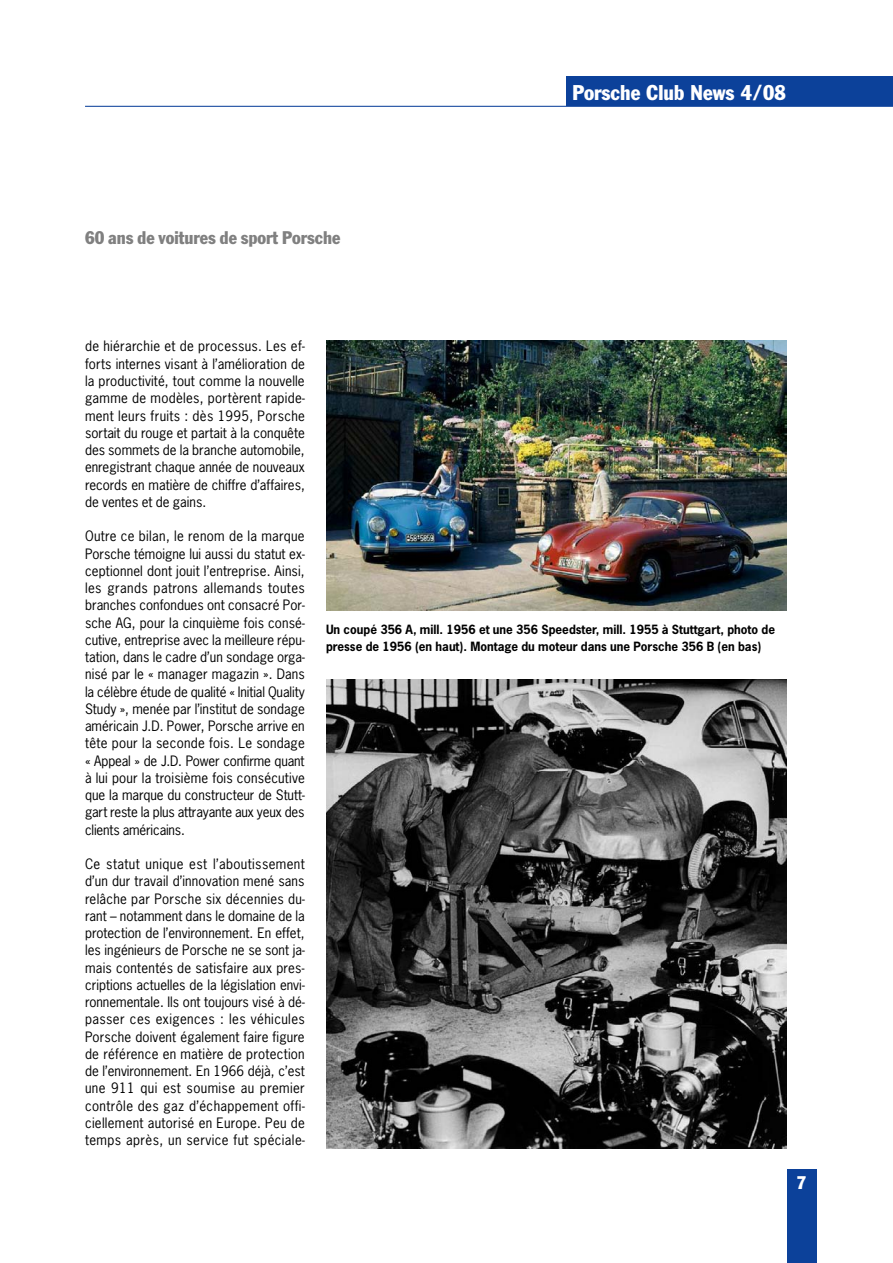
<style>
.page{position:relative;width:893px;height:1263px;background:#fff}
.page>*{position:absolute;margin:0;border:0;box-sizing:border-box;transform-origin:0 0}
.t1{font:condensed 21px "Franklin Gothic";color:#fff}
.t2{font:condensed 18px "Franklin Gothic";color:#808080}
.t3{font:condensed 18px "Franklin Gothic";color:#fff}
.t4{font:13.5px/17.2px "News Gothic";color:#000;text-align:justify}
.t5{font:700 12px/17.2px "News Gothic";color:#000}
</style>
<div class="page">
<div style="left:567px;top:77px;width:326px;height:29px;background:#0c419a"></div>
<div style="left:787px;top:1169px;width:29px;height:94px;background:#0c419a"></div>
<hr style="left:85px;top:106px;width:808px;height:1px;background:#0c419a">
<img style="left:326px;top:679px;width:461px;height:469px">
<img style="left:326px;top:340px;width:461px;height:270px">
<h1 class="t1" style="left:572px;top:85px;width:215px">Porsche Club News 4/08</h1>
<h2 class="t2" style="left:85px;top:231px;width:257px">60 ans de voitures de sport Porsche</h2>
<p class="t4" style="left:85px;top:338px;width:221px">de hiérarchie et de processus. Les ef&shy;forts internes visant à l’amélioration de la productivité, tout comme la nouvelle gamme de modèles, portèrent rapide&shy;ment leurs fruits : dès 1995, Porsche sortait du rouge et partait à la conquête des sommets de la branche automobile, enregistrant chaque année de nouveaux records en matière de chiffre d’affaires, de ventes et de gains.</p>
<p class="t4" style="left:85px;top:528px;width:221px">Outre ce bilan, le renom de la marque Porsche témoigne lui aussi du statut ex&shy;ceptionnel dont jouit l’entreprise. Ainsi, les grands patrons allemands toutes branches confondues ont consacré Por&shy;sche AG, pour la cinquième fois consé&shy;cutive, entreprise avec la meilleure répu&shy;tation, dans le cadre d’un sondage orga&shy;nisé par le « manager magazin ». Dans la célèbre étude de qualité « Initial Quality Study », menée par l’institut de sondage américain J.D. Power, Porsche arrive en tête pour la seconde fois. Le sondage « Appeal » de J.D. Power confirme quant à lui pour la troisième fois consécutive que la marque du constructeur de Stutt&shy;gart reste la plus attrayante aux yeux des clients américains.</p>
<p class="t4" style="left:85px;top:856px;width:221px">Ce statut unique est l’aboutissement d’un dur travail d’innovation mené sans relâche par Porsche six décennies du&shy;rant – notamment dans le domaine de la protection de l’environnement. En effet, les ingénieurs de Porsche ne se sont ja&shy;mais contentés de satisfaire aux pres&shy;criptions actuelles de la législation envi&shy;ronnementale. Ils ont toujours visé à dé&shy;passer ces exigences : les véhicules Porsche doivent également faire figure de référence en matière de protection de l’environnement. En 1966 déjà, c’est une 911 qui est soumise au premier contrôle des gaz d’échappement offi&shy;ciellement autorisé en Europe. Peu de temps après, un service fut spéciale-</p>
<p class="t5" style="left:326px;top:621px;width:451px">Un coupé 356 A, mill. 1956 et une 356 Speedster, mill. 1955 à Stuttgart, photo de presse de 1956 (en haut). Montage du moteur dans une Porsche 356 B (en bas)</p>
<h2 class="t3" style="left:797px;top:1176px;width:11px">7</h2>
</div>
